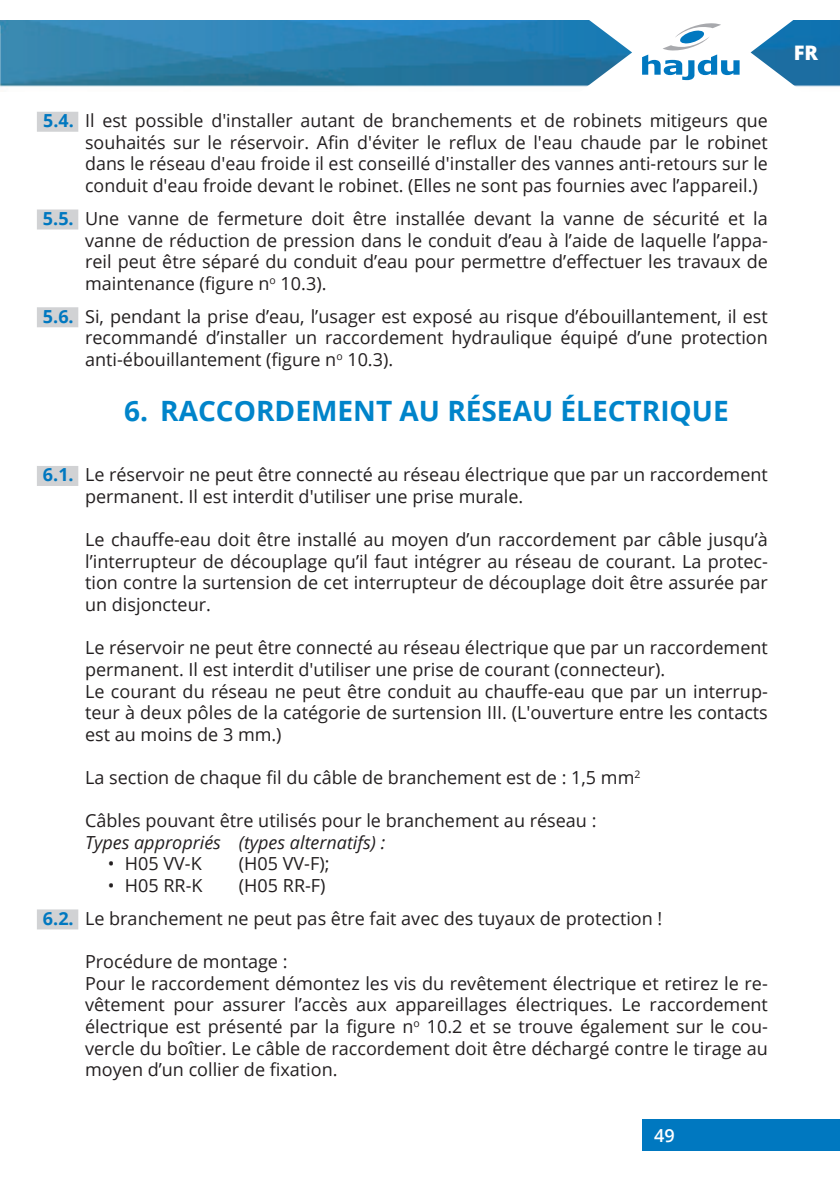
<style>
.page{position:relative;width:840px;height:1191px;background:#fff}
.page>*{position:absolute;margin:0;border:0;box-sizing:border-box;transform-origin:0 0}
.t1{font:700 28px "Open Sans";color:#0084ca}
.t2{font:800 20px "Open Sans";color:#fff}
.t3{font:18px/21.6px "Open Sans";color:#231f20;text-align:justify}
.t4{font:italic 18px "Open Sans";color:#231f20}
.t5{font:600 18px "Open Sans";color:#fff}
.s1{font-weight:700;color:#0078c0}
</style>
<div class="page">
<img style="left:0;top:20px;width:839px;height:67px">
<div style="left:642px;top:1119px;width:197px;height:32px;background:#0078c0"></div>
<svg style="left:560px;top:20px;width:261px;height:67px"></svg>
<div style="left:37px;top:112px;width:41px;height:20px;background:#d1d2d4"></div>
<div style="left:37px;top:209px;width:41px;height:20px;background:#d1d2d4"></div>
<div style="left:37px;top:307px;width:41px;height:20px;background:#d1d2d4"></div>
<div style="left:37px;top:466px;width:41px;height:20px;background:#d1d2d4"></div>
<div style="left:37px;top:909px;width:41px;height:20px;background:#d1d2d4"></div>
<p class="t3" style="left:85px;top:109px;width:684px;text-indent:-42px"><span class="s1">5.4.</span> Il est possible d'installer autant de branchements et de robinets mitigeurs que souhaités sur le réservoir. Afin d'éviter le reflux de l'eau chaude par le robinet dans le réseau d'eau froide il est conseillé d'installer des vannes anti-retours sur le conduit d'eau froide devant le robinet. (Elles ne sont pas fournies avec l’appareil.)</p>
<p class="t3" style="left:85px;top:207px;width:684px;text-indent:-42px"><span class="s1">5.5.</span> Une vanne de fermeture doit être installée devant la vanne de sécurité et la vanne de réduction de pression dans le conduit d’eau à l’aide de laquelle l’appa&shy;reil peut être séparé du conduit d’eau pour permettre d’effectuer les travaux de maintenance (figure n<sup>o</sup> 10.3).</p>
<p class="t3" style="left:85px;top:305px;width:684px;text-indent:-42px"><span class="s1">5.6.</span> Si, pendant la prise d’eau, l’usager est exposé au risque d’ébouillantement, il est recommandé d’installer un raccordement hydraulique équipé d’une protection anti-ébouillantement (figure n<sup>o</sup> 10.3).</p>
<h1 class="t1" style="left:124px;top:391px;width:605px">6. RACCORDEMENT AU RÉSEAU ÉLECTRIQUE</h1>
<p class="t3" style="left:85px;top:463px;width:684px;text-indent:-42px"><span class="s1">6.1.</span> Le réservoir ne peut être connecté au réseau électrique que par un raccordement permanent. Il est interdit d'utiliser une prise murale.</p>
<p class="t3" style="left:85px;top:528px;width:684px">Le chauffe-eau doit être installé au moyen d’un raccordement par câble jusqu’à l’interrupteur de découplage qu’il faut intégrer au réseau de courant. La protec&shy;tion contre la surtension de cet interrupteur de découplage doit être assurée par un disjoncteur.</p>
<p class="t3" style="left:85px;top:636px;width:684px;text-align:left">Le réservoir ne peut être connecté au réseau électrique que par un raccordement permanent. Il est interdit d'utiliser une prise de courant (connecteur).<br>Le courant du réseau ne peut être conduit au chauffe-eau que par un interrup&shy;teur à deux pôles de la catégorie de surtension III. (L'ouverture entre les contacts est au moins de 3 mm.)</p>
<p class="t3" style="left:85px;top:766px;width:556px">La section de chaque fil du câble de branchement est de : 1,5 mm<sup>2</sup></p>
<p class="t3" style="left:85px;top:809px;width:512px">Câbles pouvant être utilisés pour le branchement au réseau :</p>
<p class="t4" style="left:85px;top:830px;width:301px">Types appropriés (types alternatifs) :</p>
<p class="t3" style="left:108px;top:852px;width:95px">• H05 VV-K</p>
<p class="t3" style="left:239px;top:852px;width:92px">(H05 VV-F);</p>
<p class="t3" style="left:108px;top:874px;width:96px">• H05 RR-K</p>
<p class="t3" style="left:43px;top:868px;width:620px;line-height:33px;text-indent:196px">(H05 RR-F)<br><span class="s1">6.2.</span> Le branchement ne peut pas être fait avec des tuyaux de protection !</p>
<p class="t3" style="left:85px;top:950px;width:684px;text-align:left">Procédure de montage :<br>Pour le raccordement démontez les vis du revêtement électrique et retirez le re&shy;vêtement pour assurer l’accès aux appareillages électriques. Le raccordement électrique est présenté par la figure n<sup>o</sup> 10.2 et se trouve également sur le cou&shy;vercle du boîtier. Le câble de raccordement doit être déchargé contre le tirage au moyen d’un collier de fixation.</p>
<p class="t5" style="left:653px;top:1123px;width:22px">349</p>
<p class="t2" style="left:793px;top:38px;width:26px">FR</p>
</div>
